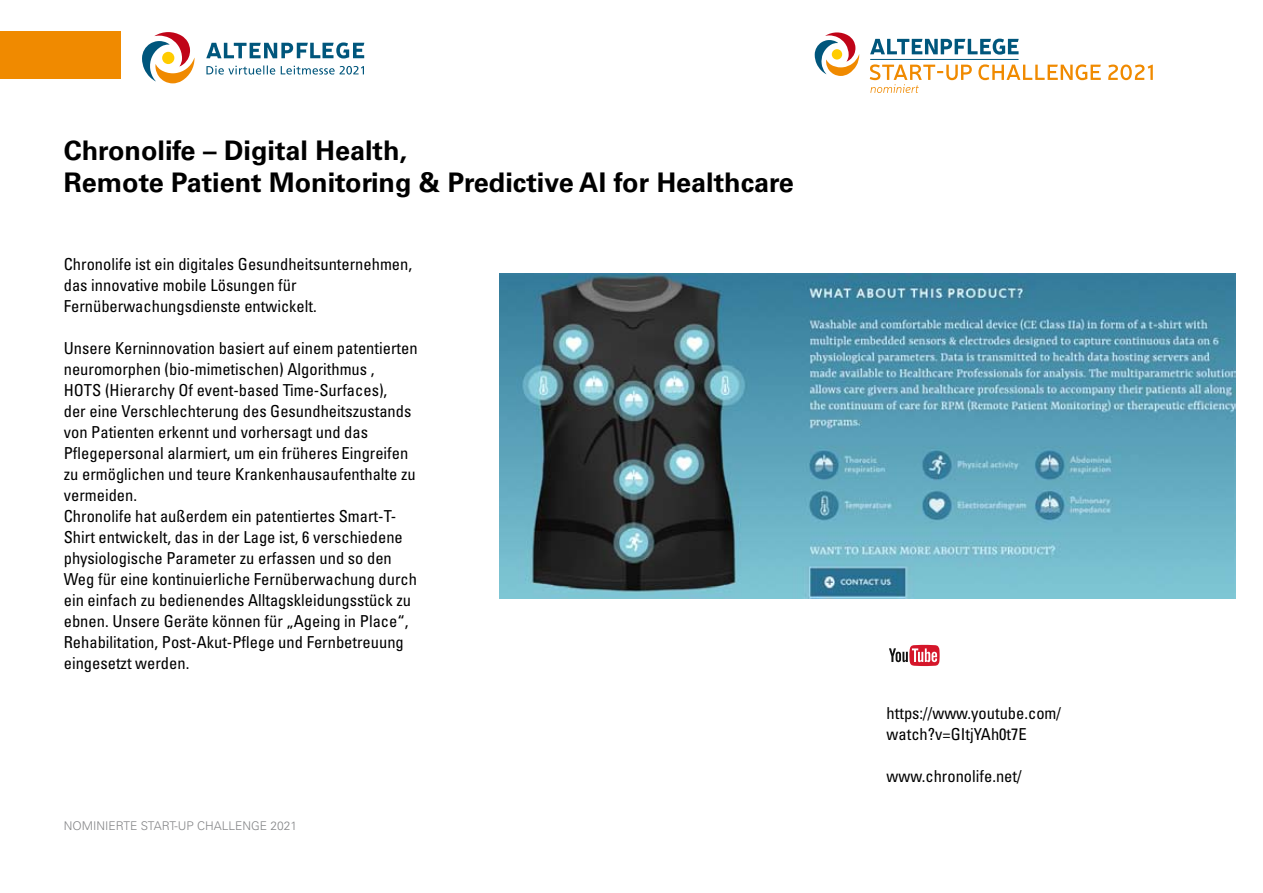
<style>
.page{position:relative;width:1263px;height:893px;background:#fff}
.page>*{position:absolute;margin:0;border:0;box-sizing:border-box;transform-origin:0 0}
.t1{font:700 27px/32.4px "Univers LT Std";color:#000}
.t2{font:condensed 16.5px/21px "Univers LT Std";color:#000}
.t3{font:300 12px "Univers LT Std";color:#848587}
</style>
<div class="page">
<div style="left:0;top:31px;width:120px;height:48px;background:#f08a00"></div>
<svg style="left:870px;top:39px;width:149px;height:16px"></svg>
<svg style="left:815px;top:32px;width:44px;height:44px"></svg>
<hr style="left:870px;top:59px;width:148px;height:1px;background:#00567c">
<svg style="left:870px;top:64px;width:231px;height:29px"></svg>
<svg style="left:1108px;top:65px;width:45px;height:15px"></svg>
<svg style="left:206px;top:42px;width:158px;height:16px"></svg>
<svg style="left:142px;top:32px;width:52px;height:51px"></svg>
<svg style="left:206px;top:65px;width:158px;height:10px"></svg>
<svg style="left:889px;top:645px;width:51px;height:21px"></svg>
<img style="left:499px;top:273px;width:736px;height:326px">
<h1 class="t1" style="left:64px;top:134px;width:732px">Chronolife – Digital Health,<br>Remote Patient Monitoring &amp; Predictive AI for Healthcare</h1>
<p class="t2" style="left:64px;top:253px;width:350px">Chronolife ist ein digitales Gesundheitsunternehmen, das innovative mobile Lösungen für<br>Fernüberwachungsdienste entwickelt.</p>
<p class="t2" style="left:64px;top:337px;width:355px">Unsere Kerninnovation basiert auf einem patentierten neuromorphen (bio-mimetischen) Algorithmus ,<br>HOTS (Hierarchy Of event-based Time-Surfaces),<br>der eine Verschlechterung des Gesundheitszustands von Patienten erkennt und vorhersagt und das Pflegepersonal alarmiert, um ein früheres Eingreifen zu ermöglichen und teure Krankenhausaufenthalte zu vermeiden.<br>Chronolife hat außerdem ein patentiertes Smart-T-Shirt entwickelt, das in der Lage ist, 6 verschiedene physiologische Parameter zu erfassen und so den Weg für eine kontinuierliche Fernüberwachung durch ein einfach zu bedienendes Alltagskleidungsstück zu ebnen. Unsere Geräte können für „Ageing in Place“, Rehabilitation, Post-Akut-Pflege und Fernbetreuung eingesetzt werden.</p>
<p class="t3" style="left:64px;top:819px;width:235px">NOMINIERTE START-UP CHALLENGE 2021</p>
<p class="t2" style="left:887px;top:703px;width:176px">https://www.youtube.com/ watch?v=GItjYAh0t7E</p>
<p class="t2" style="left:887px;top:766px;width:137px">www.chronolife.net/</p>
</div>
